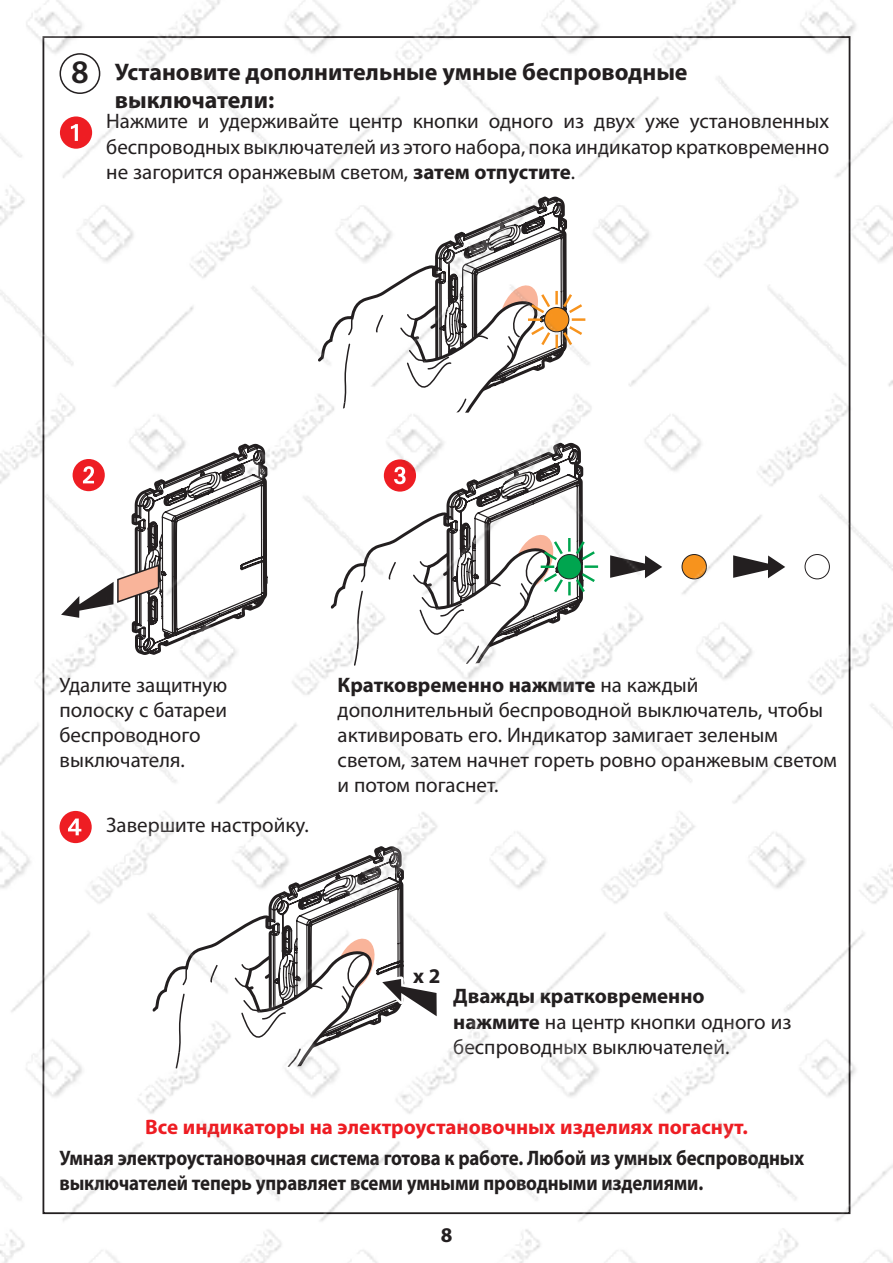
<style>
.page{position:relative;width:893px;height:1263px;background:#fff}
.page>*{position:absolute;margin:0;border:0;box-sizing:border-box;transform-origin:0 0}
.t1{font:700 24px/28.8px "Myriad Pro";color:#231f20}
.t2{font:21px/25.2px "Myriad Pro";color:#231f20}
.t3{font:700 21px/25.2px "Myriad Pro";letter-spacing:-.01em;color:#231f20;scale:.9 1}
.t4{font:700 21px "Myriad Pro";color:#ee1d23}
.t5{font:700 21px "Myriad Pro";letter-spacing:-.01em;color:#231f20}
.s1{font-weight:600;font-size:33px}
.s2{font-weight:700}
</style>
<div class="page">
<img style="left:0;top:0;width:893px;height:1263px">
<p class="t1" style="left:115px;top:57px;width:574px;text-indent:-44px"><span class="s1">8</span> Установите дополнительные умные беспроводные выключатели:</p>
<p class="t2" style="left:106px;top:108px;width:724px;text-align:justify">Нажмите и удерживайте центр кнопки одного из двух уже установленных беспроводных выключателей из этого набора, пока индикатор кратковременно не загорится оранжевым светом, <span class="s2">затем отпустите</span>.</p>
<p class="t2" style="left:60px;top:672px;width:169px">Удалите защитную полоску с батареи беспроводного выключателя.</p>
<p class="t2" style="left:106px;top:812px;width:204px">Завершите настройку.</p>
<p class="t2" style="left:338px;top:672px;width:501px"><span class="s2">Кратковременно нажмите</span> на каждый дополнительный беспроводной выключатель, чтобы активировать его. Индикатор замигает зеленым светом, затем начнет гореть ровно оранжевым светом и потом погаснет.</p>
<p class="t5" style="left:413px;top:964px;width:29px">x2</p>
<p class="t2" style="left:453px;top:983px;width:340px"><span class="s2">Дважды кратковременно нажмите</span> на центр кнопки одного из беспроводных выключателей.</p>
<p class="t4" style="left:145px;top:1115px;width:604px">Все индикаторы на электроустановочных изделиях погаснут.</p>
<p class="t3" style="left:60px;top:1145px;width:829px">Умная электроустановочная система готова к работе. Любой из умных беспроводных выключателей теперь управляет всеми умными проводными изделиями.</p>
<p class="t5" style="left:441px;top:1223px;width:13px">8</p>
</div>
